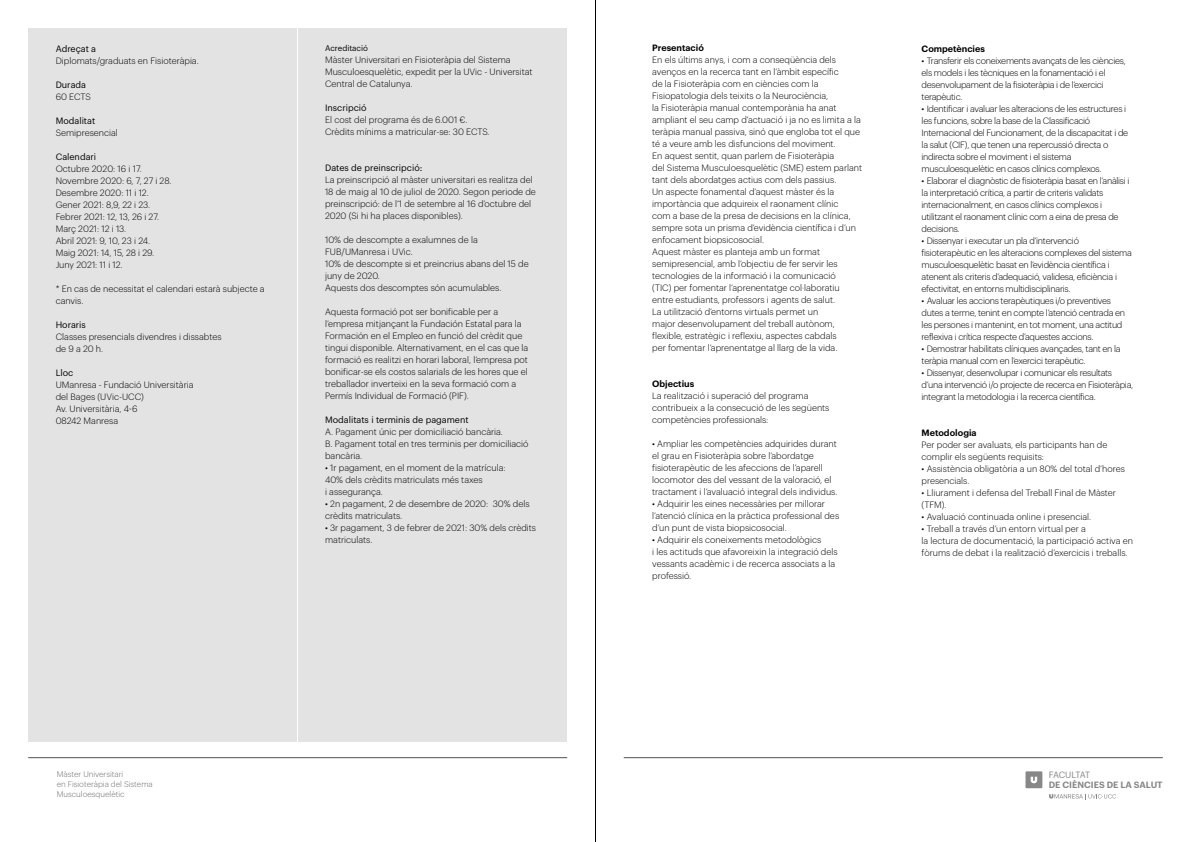
<style>
.page{position:relative;width:1191px;height:842px;background:#fff}
.page>*{position:absolute;margin:0;border:0;box-sizing:border-box;transform-origin:0 0}
.t1{font:300 9px/12px "Graphik";color:#000}
.t2{font:300 9px/12px "Graphik";letter-spacing:-.03em;color:#000}
.t3{font:9px "Graphik";color:#000}
.t4{font:600 9px "Graphik";color:#000}
.t5{font:600 8.9px "Graphik";color:#878787}
.t6{font:8.9px "Graphik";letter-spacing:-.055em;color:#878787}
.t7{font:300 8px/10px "Graphik";color:#706f6f}
.t8{font:8px "Graphik";color:#000}
</style>
<div class="page">
<div style="left:1025px;top:771px;width:17px;height:17px;background:#878787"></div>
<svg style="left:1030px;top:777px;width:7px;height:6px"></svg>
<svg style="left:1049px;top:794px;width:67px;height:5px"></svg>
<hr style="left:28px;top:757px;width:539px;height:1px;background:#706f6f">
<div style="left:28px;top:28px;width:269px;height:713px;background:#e3e3e3"></div>
<div style="left:299px;top:28px;width:268px;height:713px;background:#e3e3e3"></div>
<hr style="left:624px;top:757px;width:538px;height:1px;background:#706f6f">
<hr style="left:595px;top:0;width:1px;height:842px;background:#000">
<p class="t3" style="left:56px;top:42px;width:42px">Adreçat a</p>
<p class="t1" style="left:56px;top:54px;width:145px">Diplomats/graduats en Fisioteràpia.</p>
<p class="t3" style="left:56px;top:78px;width:32px">Durada</p>
<p class="t1" style="left:56px;top:90px;width:37px">60 ECTS</p>
<p class="t3" style="left:56px;top:114px;width:41px">Modalitat</p>
<p class="t1" style="left:56px;top:126px;width:64px">Semipresencial</p>
<p class="t3" style="left:56px;top:150px;width:42px">Calendari</p>
<p class="t1" style="left:56px;top:162px;width:117px">Octubre 2020: 16 i 17.<br>Novembre 2020: 6, 7, 27 i 28.<br>Desembre 2020: 11 i 12.<br>Gener 2021: 8,9, 22 i 23.<br>Febrer 2021: 12, 13, 26 i 27.<br>Març 2021: 12 i 13.<br>Abril 2021: 9, 10, 23 i 24.<br>Maig 2021: 14, 15, 28 i 29.<br>Juny 2021: 11 i 12.</p>
<p class="t1" style="left:56px;top:282px;width:210px">* En cas de necessitat el calendari estarà subjecte a canvis.</p>
<p class="t3" style="left:56px;top:318px;width:32px">Horaris</p>
<p class="t1" style="left:56px;top:330px;width:167px">Classes presencials divendres i dissabtes de 9 a 20 h.</p>
<p class="t3" style="left:56px;top:366px;width:19px">Lloc</p>
<p class="t1" style="left:56px;top:378px;width:139px">UManresa - Fundació Universitària del Bages (UVic-UCC)<br>Av. Universitària, 4-6<br>08242 Manresa</p>
<p class="t8" style="left:325px;top:42px;width:44px">Acreditació</p>
<p class="t1" style="left:325px;top:53px;width:209px">Màster Universitari en Fisioteràpia del Sistema<br>Musculoesquelètic, expedit per la UVic - Universitat<br>Central de Catalunya.</p>
<p class="t3" style="left:325px;top:101px;width:43px">Inscripció</p>
<p class="t1" style="left:325px;top:113px;width:166px">El cost del programa és de 6.001 €.<br>Crèdits mínims a matricular-se: 30 ECTS.</p>
<p class="t3" style="left:325px;top:161px;width:99px">Dates de preinscripció:</p>
<p class="t1" style="left:325px;top:173px;width:212px">La preinscripció al màster universitari es realitza del 18 de maig al 10 de juliol de 2020. Segon periode de preinscripció: de l’1 de setembre al 16 d’octubre del 2020 (Si hi ha places disponibles).</p>
<p class="t1" style="left:325px;top:233px;width:205px">10% de descompte a exalumnes de la<br>FUB/UManresa i UVic.<br>10% de descompte si et preincrius abans del 15 de juny de 2020.<br>Aquests dos descomptes són acumulables.</p>
<p class="t1" style="left:325px;top:305px;width:205px">Aquesta formació pot ser bonificable per a l’empresa mitjançant la Fundación Estatal para la Formación en el Empleo en funció del crèdit que tingui disponible. Alternativament, en el cas que la formació es realitzi en horari laboral, l’empresa pot bonificar-se els costos salarials de les hores que el treballador inverteixi en la seva formació com a Permís Individual de Formació (PIF).</p>
<p class="t3" style="left:325px;top:413px;width:145px">Modalitats i terminis de pagament</p>
<p class="t1" style="left:325px;top:425px;width:205px">A. Pagament únic per domiciliació bancària.<br>B. Pagament total en tres terminis per domiciliació bancària.</p>
<p class="t1" style="left:325px;top:461px;width:182px">• 1r pagament, en el moment de la matrícula:<br>40% dels crèdits matriculats més taxes<br>i assegurança.</p>
<p class="t1" style="left:325px;top:497px;width:206px">• 2n pagament, 2 de desembre de 2020: 30% dels crèdits matriculats.</p>
<p class="t1" style="left:325px;top:521px;width:212px">• 3r pagament, 3 de febrer de 2021: 30% dels crèdits matriculats.</p>
<p class="t7" style="left:57px;top:768px;width:98px">Màster Universitari<br>en Fisioteràpia del Sistema<br>Musculoesquelètic</p>
<p class="t4" style="left:652px;top:41px;width:53px">Presentació</p>
<p class="t1" style="left:652px;top:53px;width:211px">En els últims anys, i com a conseqüència dels avenços en la recerca tant en l’àmbit específic<br>de la Fisioteràpia com en ciències com la Fisiopatologia dels teixits o la Neurociència,<br>la Fisioteràpia manual contemporània ha anat ampliant el seu camp d’actuació i ja no es limita a la teràpia manual passiva, sinó que engloba tot el que té a veure amb les disfuncions del moviment.<br>En aquest sentit, quan parlem de Fisioteràpia<br>del Sistema Musculoesquelètic (SME) estem parlant tant dels abordatges actius com dels passius.<br>Un aspecte fonamental d’aquest màster és la importància que adquireix el raonament clínic<br>com a base de la presa de decisions en la clínica, sempre sota un prisma d’evidència científica i d’un enfocament biopsicosocial.<br>Aquest màster es planteja amb un format semipresencial, amb l’objectiu de fer servir les tecnologies de la informació i la comunicació<br>(TIC) per fomentar l’aprenentatge col·laboratiu entre estudiants, professors i agents de salut.<br>La utilització d’entorns virtuals permet un<br>major desenvolupament del treball autònom, flexible, estratègic i reflexiu, aspectes cabdals<br>per fomentar l’aprenentatge al llarg de la vida.</p>
<p class="t4" style="left:652px;top:377px;width:44px">Objectius</p>
<p class="t1" style="left:652px;top:389px;width:179px">La realització i superació del programa contribueix a la consecució de les següents competències professionals:</p>
<p class="t1" style="left:652px;top:437px;width:187px">• Ampliar les competències adquirides durant el grau en Fisioteràpia sobre l’abordatge fisioterapèutic de les afeccions de l’aparell locomotor des del vessant de la valoració, el tractament i l’avaluació integral dels individus.</p>
<p class="t1" style="left:652px;top:497px;width:188px">• Adquirir les eines necessàries per millorar l’atenció clínica en la pràctica professional des d’un punt de vista biopsicosocial.</p>
<p class="t1" style="left:652px;top:533px;width:187px">• Adquirir els coneixements metodològics<br>i les actituds que afavoreixin la integració dels vessants acadèmic i de recerca associats a la professió.</p>
<p class="t4" style="left:921px;top:42px;width:65px">Competències</p>
<p class="t2" style="left:921px;top:54px;width:206px">• Transferir els coneixements avançats de les ciències, els models i les tècniques en la fonamentació i el desenvolupament de la fisioteràpia i de l’exercici terapèutic.</p>
<p class="t2" style="left:921px;top:102px;width:208px">• Identificar i avaluar les alteracions de les estructures i les funcions, sobre la base de la Classificació Internacional del Funcionament, de la discapacitat i de la salut (CIF), que tenen una repercussió directa o indirecta sobre el moviment i el sistema musculoesquelètic en casos clínics complexos.</p>
<p class="t2" style="left:921px;top:174px;width:209px">• Elaborar el diagnòstic de fisioteràpia basat en l’anàlisi i la interpretació crítica, a partir de criteris validats internacionalment, en casos clínics complexos i utilitzant el raonament clínic com a eina de presa de decisions.</p>
<p class="t2" style="left:921px;top:234px;width:212px">• Dissenyar i executar un pla d’intervenció fisioterapèutic en les alteracions complexes del sistema musculoesquelètic basat en l’evidència científica i atenent als criteris d’adequació, validesa, eficiència i efectivitat, en entorns multidisciplinaris.</p>
<p class="t2" style="left:921px;top:294px;width:205px">• Avaluar les accions terapèutiques i/o preventives dutes a terme, tenint en compte l’atenció centrada en les persones i mantenint, en tot moment, una actitud reflexiva i crítica respecte d’aquestes accions.</p>
<p class="t2" style="left:921px;top:342px;width:201px">• Demostrar habilitats clíniques avançades, tant en la teràpia manual com en l’exercici terapèutic.</p>
<p class="t2" style="left:921px;top:366px;width:213px">• Dissenyar, desenvolupar i comunicar els resultats d’una intervenció i/o projecte de recerca en Fisioteràpia, integrant la metodologia i la recerca científica.</p>
<p class="t4" style="left:921px;top:426px;width:57px">Metodologia</p>
<p class="t1" style="left:921px;top:438px;width:187px">Per poder ser avaluats, els participants han de complir els següents requisits:</p>
<p class="t1" style="left:921px;top:462px;width:205px">• Assistència obligatòria a un 80% del total d’hores presencials.</p>
<p class="t1" style="left:921px;top:486px;width:196px">• Lliurament i defensa del Treball Final de Màster (TFM).</p>
<p class="t1" style="left:921px;top:510px;width:171px">• Avaluació continuada online i presencial.</p>
<p class="t1" style="left:921px;top:522px;width:213px">• Treball a través d’un entorn virtual per a<br>la lectura de documentació, la participació activa en fòrums de debat i la realització d’exercicis i treballs.</p>
<p class="t6" style="left:1048px;top:768px;width:43px">FACULTAT</p>
<p class="t5" style="left:1048px;top:778px;width:115px">DE CIÈNCIES DE LA SALUT</p>
</div>
